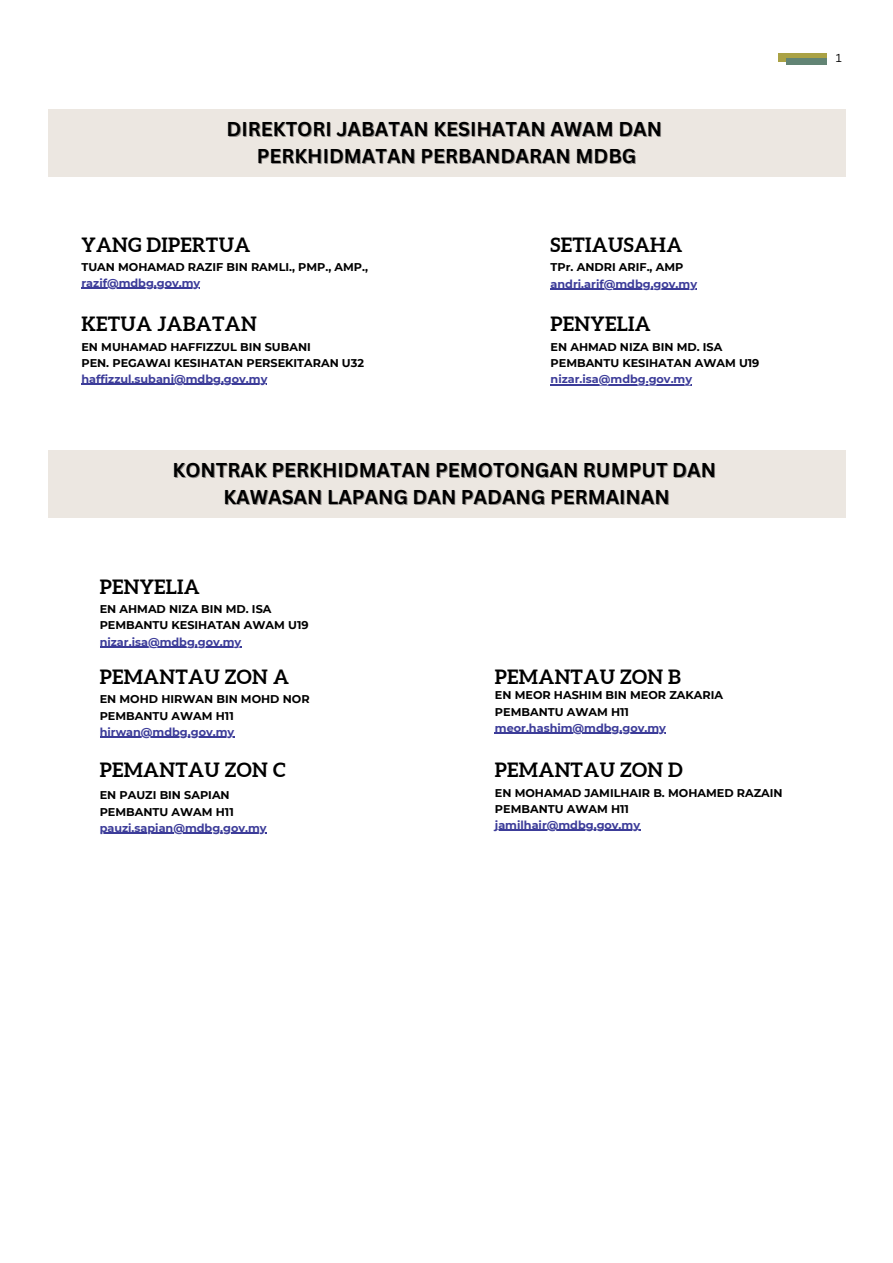
<style>
.page{position:relative;width:893px;height:1263px;background:#fff}
.page>*{position:absolute;margin:0;border:0;box-sizing:border-box;transform-origin:0 0}
.t1{font:700 19.65px "Aleo";letter-spacing:.015em;color:#000}
.t2{font:700 19.5px/27px "Canva Sans";color:#000;text-align:center}
.t3{font:700 11.25px/16.4px "Montserrat";color:#000}
.t4{font:700 11.25px "Montserrat";color:#3c3c99}
.t5{font:11.25px "Canva Sans";color:#000}
</style>
<div class="page">
<div style="left:48px;top:109px;width:797px;height:67px;background:#ece7e1"></div>
<div style="left:48px;top:451px;width:797px;height:67px;background:#ece7e1"></div>
<div style="left:777px;top:54px;width:49px;height:8px;background:#aaa245"></div>
<hr style="left:550px;top:288px;width:147px;height:1px;background:#3c3c99">
<hr style="left:81px;top:288px;width:119px;height:1px;background:#3c3c99">
<hr style="left:81px;top:384px;width:186px;height:1px;background:#3c3c99">
<hr style="left:550px;top:384px;width:142px;height:1px;background:#3c3c99">
<hr style="left:100px;top:646px;width:141px;height:1px;background:#3c3c99">
<hr style="left:100px;top:736px;width:134px;height:2px;background:#3c3c99">
<hr style="left:100px;top:832px;width:167px;height:1px;background:#3c3c99">
<hr style="left:495px;top:733px;width:171px;height:1px;background:#3c3c99">
<hr style="left:495px;top:830px;width:145px;height:1px;background:#3c3c99">
<div style="left:785px;top:58px;width:41px;height:7px;background:#628474"></div>
<h2 class="t2" style="left:226px;top:115px;width:437px">DIREKTORI JABATAN KESIHATAN AWAM DAN<br>PERKHIDMATAN PERBANDARAN MDBG</h2>
<h1 class="t1" style="left:81px;top:233px;width:170px">YANG DIPERTUA</h1>
<p class="t3" style="left:81px;top:259px;width:288px">TUAN MOHAMAD RAZIF BIN RAMLI., PMP., AMP.,</p>
<p class="t4" style="left:81px;top:276px;width:120px">razif@mdbg.gov.my</p>
<h1 class="t1" style="left:81px;top:313px;width:177px">KETUA JABATAN</h1>
<p class="t3" style="left:81px;top:338px;width:284px">EN MUHAMAD HAFFIZZUL BIN SUBANI<br>PEN. PEGAWAI KESIHATAN PERSEKITARAN U32</p>
<p class="t4" style="left:81px;top:372px;width:187px">haffizzul.subani@mdbg.gov.my</p>
<h1 class="t1" style="left:550px;top:234px;width:133px">SETIAUSAHA</h1>
<p class="t3" style="left:550px;top:259px;width:134px">TPr. ANDRI ARIF., AMP</p>
<p class="t4" style="left:550px;top:277px;width:148px">andri.arif@mdbg.gov.my</p>
<h1 class="t1" style="left:550px;top:313px;width:102px">PENYELIA</h1>
<p class="t3" style="left:550px;top:339px;width:210px">EN AHMAD NIZA BIN MD. ISA<br>PEMBANTU KESIHATAN AWAM U19</p>
<p class="t4" style="left:550px;top:372px;width:143px">nizar.isa@mdbg.gov.my</p>
<h2 class="t2" style="left:173px;top:456px;width:545px">KONTRAK PERKHIDMATAN PEMOTONGAN RUMPUT DAN<br>KAWASAN LAPANG DAN PADANG PERMAINAN</h2>
<h1 class="t1" style="left:100px;top:575px;width:102px">PENYELIA</h1>
<p class="t3" style="left:100px;top:601px;width:210px">EN AHMAD NIZA BIN MD. ISA<br>PEMBANTU KESIHATAN AWAM U19</p>
<p class="t4" style="left:100px;top:635px;width:143px">nizar.isa@mdbg.gov.my</p>
<h1 class="t1" style="left:100px;top:665px;width:191px">PEMANTAU ZON A</h1>
<p class="t3" style="left:100px;top:691px;width:211px">EN MOHD HIRWAN BIN MOHD NOR<br>PEMBANTU AWAM H11</p>
<p class="t4" style="left:100px;top:725px;width:136px">hirwan@mdbg.gov.my</p>
<h1 class="t1" style="left:100px;top:759px;width:187px">PEMANTAU ZON C</h1>
<p class="t3" style="left:100px;top:787px;width:135px">EN PAUZI BIN SAPIAN<br>PEMBANTU AWAM H11</p>
<p class="t4" style="left:100px;top:821px;width:168px">pauzi.sapian@mdbg.gov.my</p>
<h1 class="t1" style="left:495px;top:665px;width:187px">PEMANTAU ZON B</h1>
<p class="t3" style="left:495px;top:687px;width:230px">EN MEOR HASHIM BIN MEOR ZAKARIA<br>PEMBANTU AWAM H11</p>
<p class="t4" style="left:495px;top:721px;width:172px">meor.hashim@mdbg.gov.my</p>
<h1 class="t1" style="left:495px;top:759px;width:189px">PEMANTAU ZON D</h1>
<p class="t3" style="left:495px;top:784px;width:289px">EN MOHAMAD JAMILHAIR B. MOHAMED RAZAIN<br>PEMBANTU AWAM H11</p>
<p class="t4" style="left:495px;top:818px;width:147px">jamilhair@mdbg.gov.my</p>
<p class="t5" style="left:836px;top:50px;width:7px">1</p>
</div>
